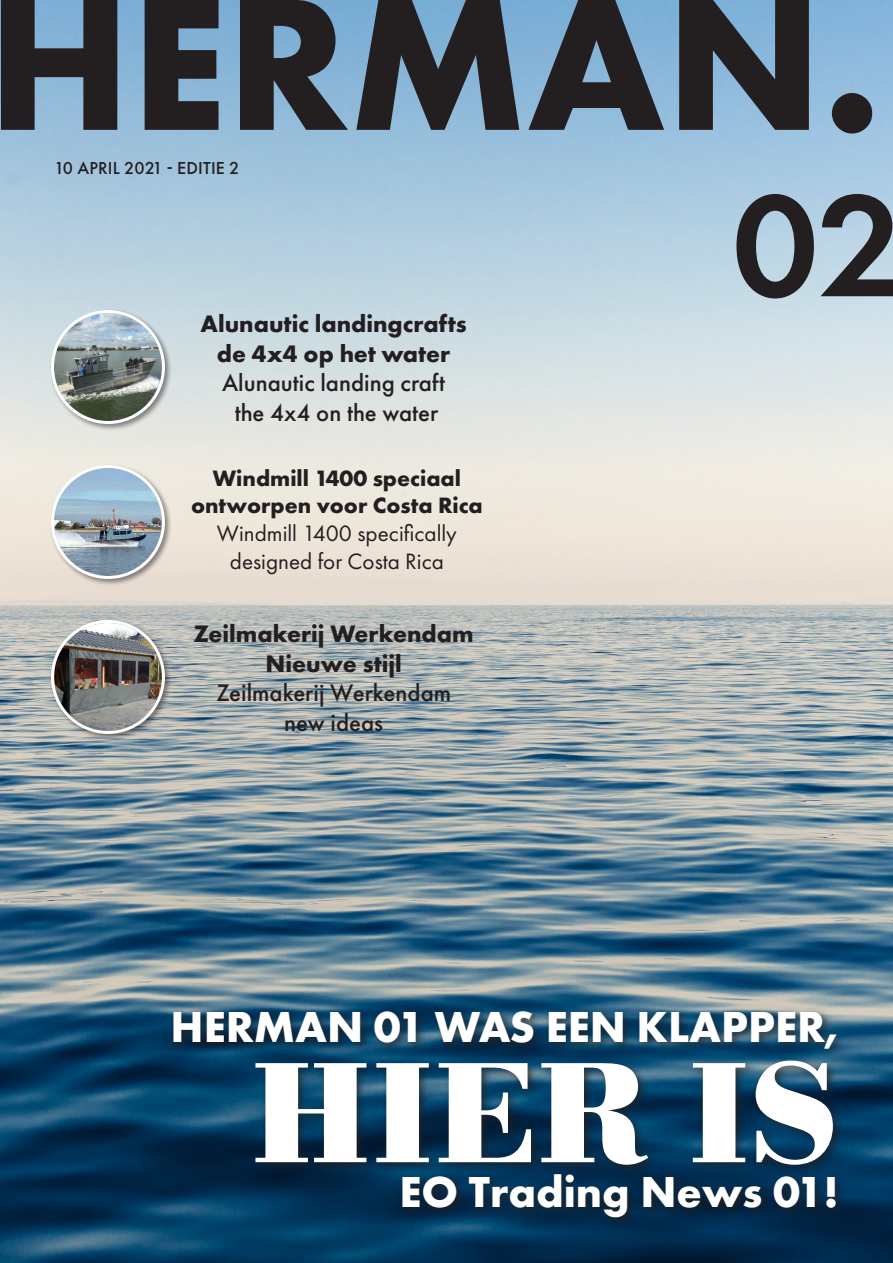
<style>
.page{position:relative;width:893px;height:1263px;background:#fff}
.page>*{position:absolute;margin:0;border:0;box-sizing:border-box;transform-origin:0 0}
.t1{font:700 195px "Futura PT";color:#231f20}
.t2{font:600 150px "Futura PT";color:#231f20}
.t3{font:700 148.5px "Bodoni URW";color:#fff}
.t4{font:700 45px "Futura PT";color:#fff}
.t5{font:700 24.75px/29.7px "Futura PT";color:#231f20;text-align:center}
.t6{font:500 24.75px/29.7px "Futura PT";color:#231f20;text-align:center}
.t7{font:23.1px/27.8px "Futura PT";color:#231f20;text-align:center}
.t8{font:700 23.1px "Futura PT";color:#231f20}
.t9{font:500 18px "Futura PT";letter-spacing:.01em;color:#231f20}
.s1{font-weight:700}
.s2{font-weight:500}
</style>
<div class="page">
<img style="left:0;top:0;width:893px;height:1263px">
<div style="left:169px;top:1006px;width:677px;height:222px;background:#231f20;opacity:.75"></div>
<div style="left:49px;top:308px;width:123px;height:123px;background:#231f20;opacity:.5"></div>
<img style="left:54px;top:313px;width:108px;height:108px;border-radius:54px">
<div style="left:51px;top:310px;width:114px;height:114px;border:3px solid #fff;border-radius:50%"></div>
<div style="left:49px;top:463px;width:123px;height:123px;background:#231f20;opacity:.5"></div>
<img style="left:54px;top:468px;width:108px;height:108px;border-radius:54px">
<div style="left:51px;top:465px;width:114px;height:114px;border:3px solid #fff;border-radius:50%"></div>
<div style="left:49px;top:618px;width:123px;height:123px;background:#231f20;opacity:.5"></div>
<img style="left:54px;top:623px;width:108px;height:108px;border-radius:54px">
<div style="left:51px;top:620px;width:114px;height:114px;border:3px solid #fff;border-radius:50%"></div>
<p class="t1" style="left:-13px;top:-61px;width:896px">HERMAN.</p>
<p class="t9" style="left:54px;top:157px;width:187px">10 APRIL 2021 - EDITIE 2</p>
<p class="t5" style="left:200px;top:308px;width:268px">Alunautic landingcrafts</p>
<p class="t6" style="left:217px;top:339px;width:235px"><span class="s1">de 4x4 op het water<br></span>Alunautic landing craft the 4x4 on the water</p>
<p class="t8" style="left:213px;top:463px;width:250px">Windmill 1400 speciaal</p>
<p class="t7" style="left:191px;top:492px;width:293px"><span class="s1">ontworpen voor Costa Rica<br></span>Windmill 1400 specifically</p>
<p class="t7" style="left:230px;top:547px;width:216px">designed for Costa Rica</p>
<p class="t5" style="left:194px;top:618px;width:282px">Zeilmakerij Werkendam<br>Nieuwe stijl<br><span class="s2">Zeilmakerij Werkendam new ideas</span></p>
<p class="t2" style="left:733px;top:152px;width:172px">02</p>
<p class="t4" style="left:170px;top:998px;width:670px">HERMAN 01 WAS EEN KLAPPER,</p>
<p class="t3" style="left:251px;top:1026px;width:590px">HIER IS</p>
<p class="t4" style="left:400px;top:1163px;width:441px">EO Trading News 01!</p>
</div>
